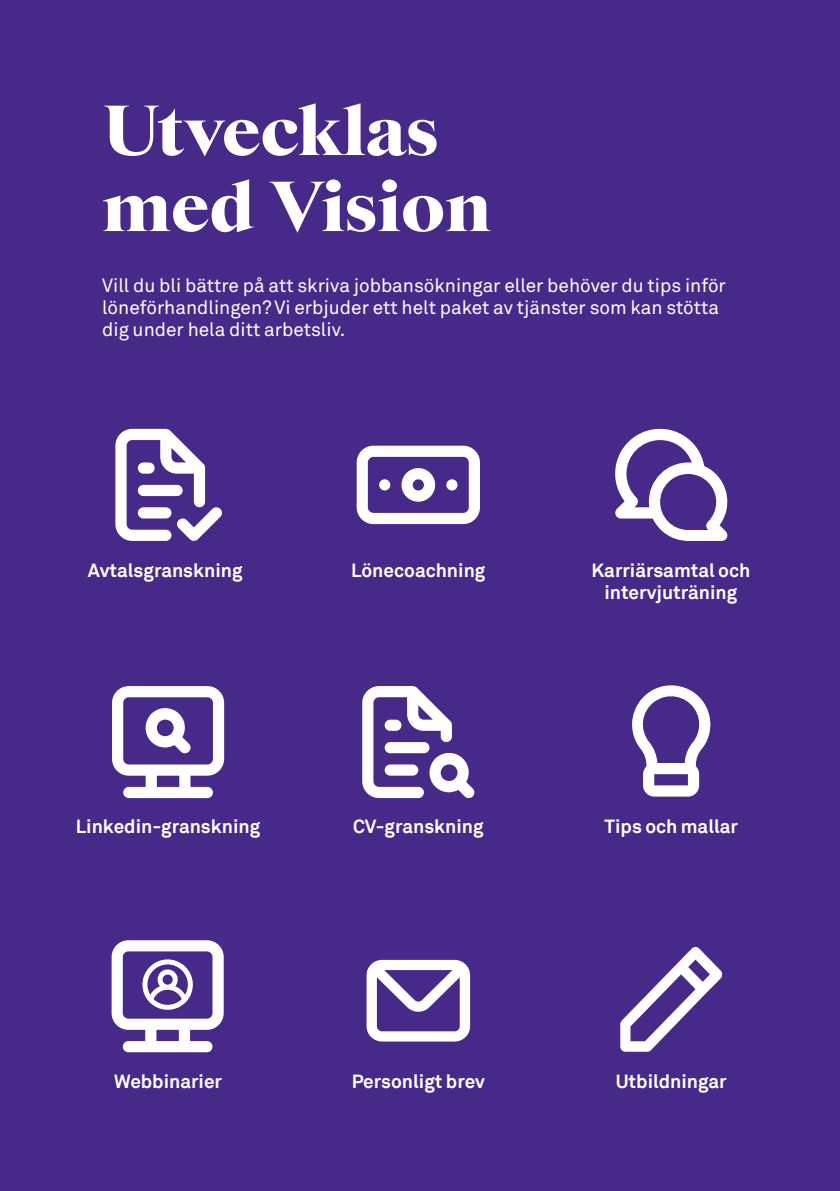
<style>
.page{position:relative;width:840px;height:1191px;background:#fff}
.page>*{position:absolute;margin:0;border:0;box-sizing:border-box;transform-origin:0 0}
.Rubrik_Starling_36{font:900 72px "Starling";color:#fff}
.Brd1{font:19px/22px "Akkurat";color:#fff}
.Brd1-2{font:700 19px "Akkurat";color:#fff}
</style>
<div class="page">
<div style="left:0;top:0;width:839px;height:1191px;background:#462988"></div>
<svg style="left:115px;top:429px;width:107px;height:112px"></svg>
<svg style="left:356px;top:446px;width:123px;height:78px"></svg>
<svg style="left:615px;top:428px;width:113px;height:113px"></svg>
<svg style="left:362px;top:686px;width:112px;height:112px"></svg>
<svg style="left:112px;top:686px;width:112px;height:112px"></svg>
<svg style="left:632px;top:685px;width:79px;height:111px"></svg>
<svg style="left:111px;top:940px;width:112px;height:112px"></svg>
<svg style="left:366px;top:960px;width:104px;height:81px"></svg>
<svg style="left:620px;top:947px;width:101px;height:104px"></svg>
<p class="Rubrik_Starling_36" style="left:102px;top:87px;width:337px">Utvecklas</p>
<p class="Rubrik_Starling_36" style="left:102px;top:163px;width:390px">med Vision</p>
<p class="Brd1" style="left:102px;top:275px;width:625px">Vill du bli bättre på att skriva jobbansökningar eller behöver du tips inför löneförhandlingen? Vi erbjuder ett helt paket av tjänster som kan stötta dig under hela ditt arbetsliv.</p>
<p class="Brd1-2" style="left:88px;top:558px;width:156px">Avtalsgranskning</p>
<p class="Brd1-2" style="left:351px;top:558px;width:135px">Lönecoachning</p>
<p class="Brd1-2" style="left:591px;top:558px;width:160px">Karriärsamtal och</p>
<p class="Brd1-2" style="left:604px;top:580px;width:134px">intervjuträning</p>
<p class="Brd1-2" style="left:76px;top:814px;width:186px">Linkedin-granskning</p>
<p class="Brd1-2" style="left:353px;top:814px;width:132px">CV-granskning</p>
<p class="Brd1-2" style="left:114px;top:1069px;width:109px">Webbinarier</p>
<p class="Brd1-2" style="left:351px;top:1069px;width:135px">Personligt brev</p>
<p class="Brd1-2" style="left:604px;top:814px;width:135px">Tips och mallar</p>
<p class="Brd1-2" style="left:615px;top:1069px;width:113px">Utbildningar</p>
</div>
